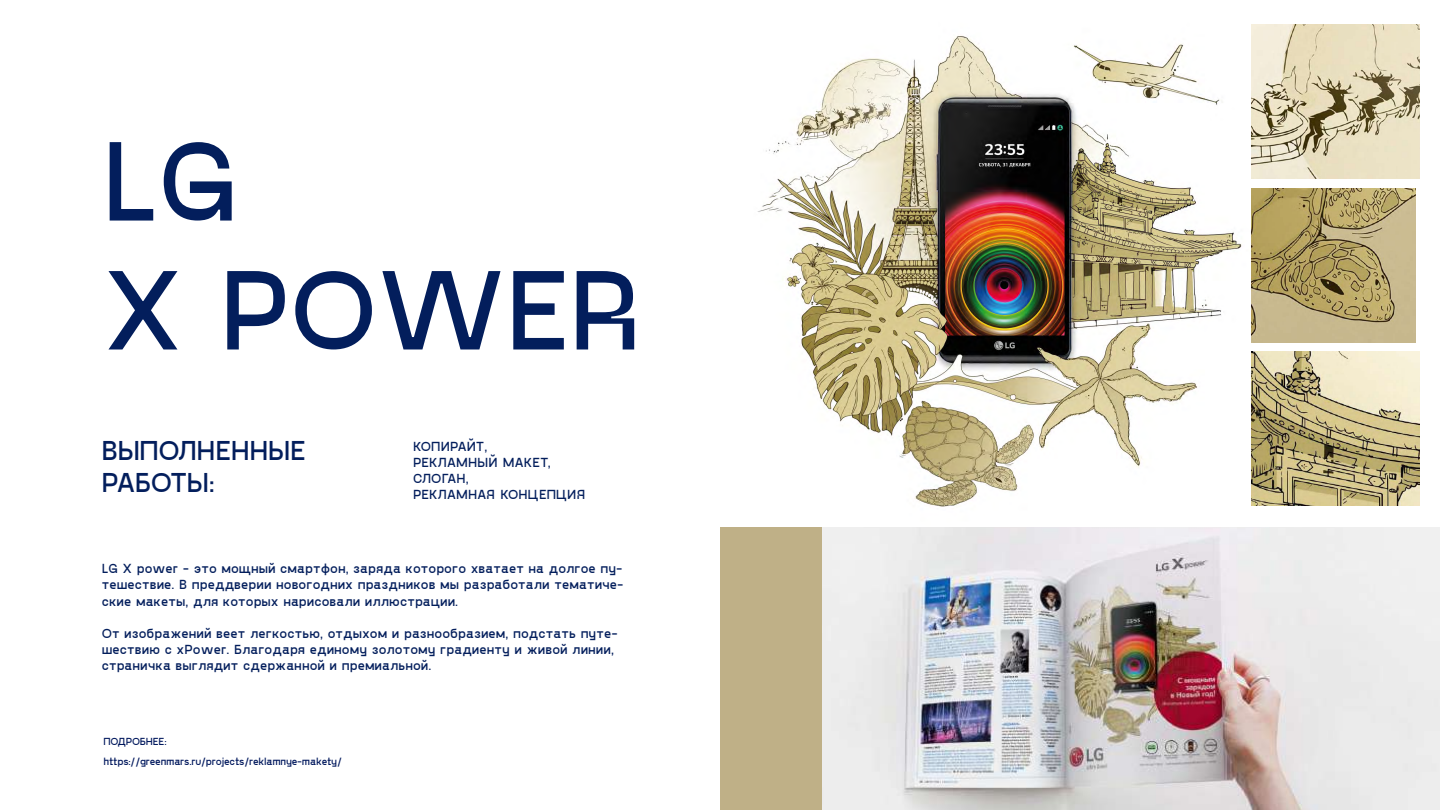
<style>
.page{position:relative;width:1440px;height:810px;background:#fff}
.page>*{position:absolute;margin:0;border:0;box-sizing:border-box;transform-origin:0 0}
.t1{font:115.35px/128.9px "Gosha Sans";letter-spacing:-.02em;color:#031e5c}
.t2{font:28.05px/31.3px "Gosha Sans";letter-spacing:-.02em;color:#031e5c}
.t3{font:13.5px/16.2px "Gosha Sans";color:#031e5c}
.t4{font:10.5px/20.2px "Gosha Sans";letter-spacing:-.025em;color:#00185d}
</style>
<div class="page">
<img style="left:720px;top:24px;width:696px;height:504px">
<img style="left:1251px;top:188px;width:165px;height:154px">
<img style="left:1251px;top:352px;width:168px;height:153px">
<img style="left:1251px;top:25px;width:168px;height:154px">
<img style="left:822px;top:528px;width:618px;height:282px">
<div style="left:721px;top:528px;width:101px;height:282px;background:#bfb087"></div>
<h1 class="t1" style="left:102px;top:110px;width:541px">LG<br>X POWER</h1>
<h2 class="t2" style="left:102px;top:434px;width:206px">ВЫПОЛНЕННЫЕ<br>РАБОТЫ:</h2>
<p class="t3" style="left:413px;top:437px;width:174px">КОПИРАЙТ,<br>РЕКЛАМНЫЙ МАКЕТ,<br>СЛОГАН,<br>РЕКЛАМНАЯ КОНЦЕПЦИЯ</p>
<p class="t3" style="left:102px;top:560px;width:523px;text-align:justify">LG X power - это мощный смартфон, заряда которого хватает на долгое пу&shy;тешествие. В преддверии новогодних праздников мы разработали тематиче&shy;ские макеты, для которых нарисовали иллюстрации.</p>
<p class="t3" style="left:102px;top:625px;width:518px">От изображений веет легкостью, отдыхом и разнообразием, подстать путе&shy;шествию с xPower. Благодаря единому золотому градиенту и живой линии, страничка выглядит сдержанной и премиальной.</p>
<p class="t4" style="left:104px;top:731px;width:240px">ПОДРОБНЕЕ: https://greenmars.ru/projects/reklamnye-makety/</p>
</div>
